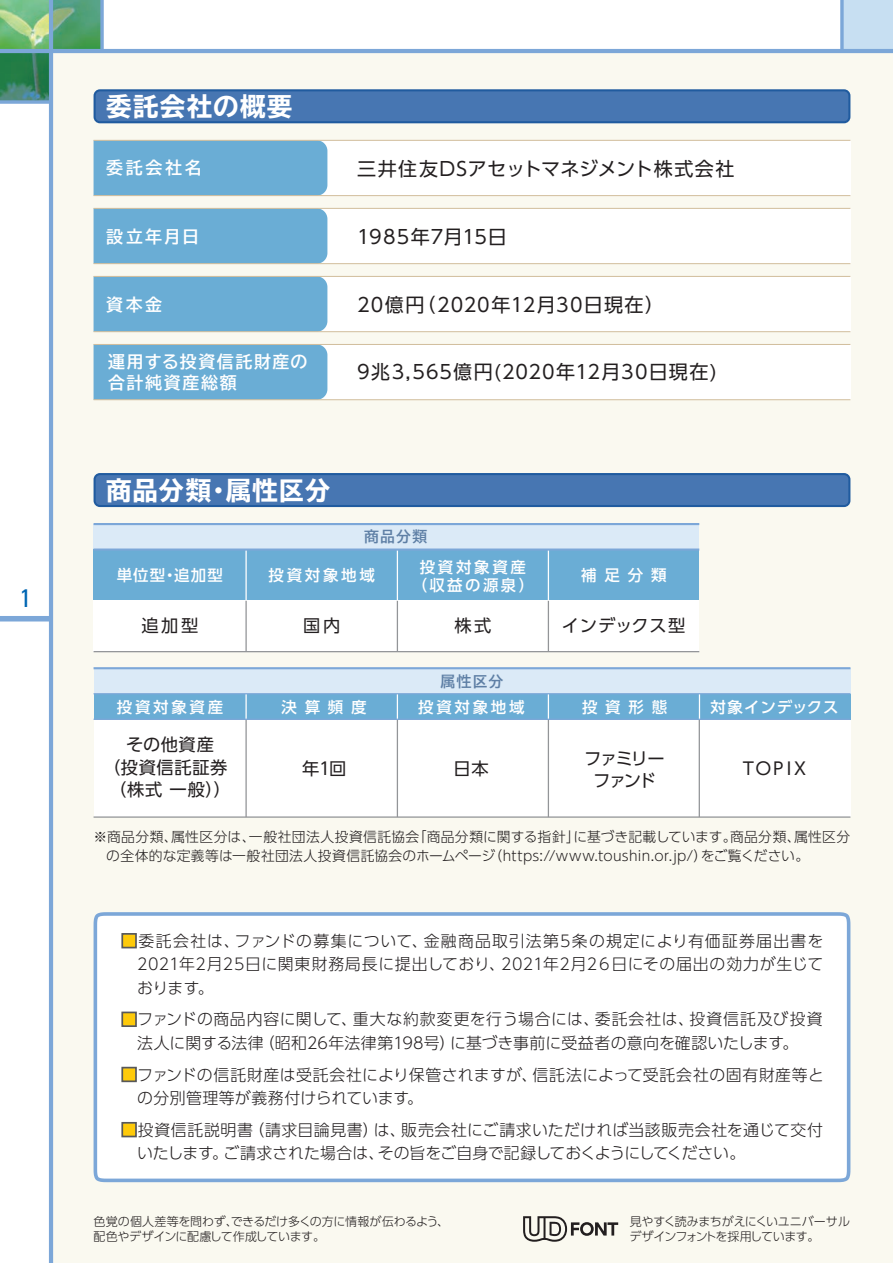
<style>
.page{position:relative;width:893px;height:1263px;background:#fff}
.page>*{position:absolute;margin:0;border:0;box-sizing:border-box;transform-origin:0 0}
.t1{font:700 expanded 25.5px "TBUD Go Std";letter-spacing:.045em;color:#fff}
.t2{font:condensed 25.5px "Univers";color:#0166b3}
.t3{font:19.05px "UD Shin Go Pro";letter-spacing:.055em;color:#231f20}
.t4{font:19.05px "UD Shin Go Pro";letter-spacing:.03em;color:#231f20}
.t5{font:19.05px "UD Shin Go Pro";letter-spacing:.035em;color:#231f20}
.t6{font:17.25px/22.5px "UD Shin Go Pro";letter-spacing:.03em;color:#231f20;text-align:center}
.t7{font:17.25px/22.5px "UD Shin Go Pro";letter-spacing:-.105em;color:#231f20;text-align:center}
.t8{font:700 16.95px/21.3px "TBUD Go Std";letter-spacing:.105em;color:#fff}
.t9{font:300 15.9px/23.4px "UD Shin Go Pro";letter-spacing:.02em;color:#231f20}
.t10{font:500 15.45px/18px "UD Shin Go Pro";letter-spacing:.175em;color:#fff;text-align:center}
.t11{font:500 15.45px "UD Shin Go Pro";letter-spacing:.045em;color:#fff}
.t12{font:700 14.85px "TBUD Go Std";letter-spacing:.075em;color:#5e7fa5}
.t13{font:300 13.8px/19.2px "UD Shin Go Pro";letter-spacing:.02em;color:#231f20}
.t14{font:300 12px/14.9px "UD Shin Go Pro";letter-spacing:-.025em;color:#231f20}
.s1{color:#feca0a}
</style>
<div class="page">
<img style="left:0;top:0;width:49px;height:49px">
<img style="left:0;top:53px;width:49px;height:47px">
<img style="left:53px;top:0;width:47px;height:49px">
<div style="left:842px;top:0;width:51px;height:51px;background:#c7dff2"></div>
<div style="left:0;top:616px;width:51px;height:5px;background:#7ca7d8"></div>
<div style="left:51px;top:51px;width:842px;height:1212px;background:#faf9f0"></div>
<hr style="left:49px;top:0;width:4px;height:1263px;background:#7ca7d8">
<hr style="left:0;top:49px;width:893px;height:4px;background:#7ca7d8">
<svg style="left:0;top:100px;width:49px;height:4px"></svg>
<svg style="left:100px;top:0;width:4px;height:49px"></svg>
<svg style="left:840px;top:0;width:4px;height:49px"></svg>
<div style="left:234px;top:208px;width:616px;height:56px;background:#fff"></div>
<div style="left:234px;top:276px;width:616px;height:56px;background:#fff"></div>
<div style="left:234px;top:344px;width:616px;height:56px;background:#fff"></div>
<div style="left:234px;top:140px;width:616px;height:56px;background:#fff"></div>
<div style="left:94px;top:141px;width:233px;height:54px;background:#6aadd5"></div>
<div style="left:94px;top:209px;width:233px;height:54px;background:#6aadd5"></div>
<div style="left:94px;top:277px;width:233px;height:54px;background:#6aadd5"></div>
<div style="left:94px;top:345px;width:233px;height:54px;background:#6aadd5"></div>
<hr style="left:94px;top:195px;width:756px;height:1px;background:#d1bd9b">
<hr style="left:94px;top:140px;width:756px;height:1px;background:#d1bd9b">
<hr style="left:94px;top:263px;width:756px;height:1px;background:#d1bd9b">
<hr style="left:94px;top:208px;width:756px;height:1px;background:#d1bd9b">
<hr style="left:94px;top:331px;width:756px;height:1px;background:#d1bd9b">
<hr style="left:94px;top:276px;width:756px;height:1px;background:#d1bd9b">
<hr style="left:94px;top:399px;width:756px;height:1px;background:#d1bd9b">
<hr style="left:94px;top:344px;width:756px;height:1px;background:#d1bd9b">
<svg style="left:94px;top:89px;width:756px;height:34px;background:#4474b0"></svg>
<svg style="left:94px;top:473px;width:756px;height:34px;background:#4272af"></svg>
<div style="left:94px;top:912px;width:756px;height:270px;background:#fff"></div>
<div style="left:121px;top:933px;width:16px;height:15px;border:2px solid #57585a"></div>
<div style="left:121px;top:1011px;width:16px;height:16px;border:2px solid #57585a"></div>
<div style="left:121px;top:1067px;width:16px;height:15px;border:2px solid #57585a"></div>
<div style="left:121px;top:1122px;width:16px;height:15px;border:2px solid #57585a"></div>
<svg style="left:523px;top:1216px;width:95px;height:26px"></svg>
<div style="left:94px;top:719px;width:756px;height:98px;background:#fff"></div>
<div style="left:94px;top:668px;width:756px;height:26px;background:#dbeaf7"></div>
<div style="left:94px;top:524px;width:605px;height:26px;background:#dbeaf7"></div>
<div style="left:94px;top:694px;width:756px;height:25px;background:#6aadd5"></div>
<hr style="left:245px;top:719px;width:2px;height:98px;background:#939598">
<hr style="left:245px;top:694px;width:2px;height:25px;background:#fff">
<hr style="left:397px;top:719px;width:1px;height:98px;background:#939598">
<svg style="left:397px;top:694px;width:1px;height:25px"></svg>
<svg style="left:548px;top:694px;width:1px;height:25px"></svg>
<hr style="left:548px;top:719px;width:1px;height:98px;background:#939598">
<hr style="left:699px;top:719px;width:1px;height:98px;background:#939598">
<svg style="left:699px;top:694px;width:1px;height:25px"></svg>
<div style="left:94px;top:550px;width:605px;height:51px;background:#6aadd5"></div>
<div style="left:94px;top:601px;width:605px;height:51px;background:#fff"></div>
<hr style="left:94px;top:651px;width:605px;height:1px;background:#939598">
<hr style="left:245px;top:601px;width:2px;height:51px;background:#939598">
<hr style="left:397px;top:601px;width:1px;height:51px;background:#939598">
<hr style="left:245px;top:549px;width:2px;height:52px;background:#fff">
<hr style="left:397px;top:549px;width:1px;height:52px;background:#fff">
<hr style="left:548px;top:601px;width:1px;height:51px;background:#939598">
<hr style="left:548px;top:549px;width:1px;height:52px;background:#fff">
<hr style="left:94px;top:523px;width:605px;height:2px;background:#7ca7d8">
<hr style="left:94px;top:693px;width:756px;height:1px;background:#7ca7d8">
<hr style="left:94px;top:548px;width:605px;height:3px;background:#7ca7d8">
<hr style="left:94px;top:719px;width:756px;height:1px;background:#7ca7d8">
<hr style="left:94px;top:667px;width:756px;height:2px;background:#7ca7d8">
<hr style="left:94px;top:816px;width:756px;height:2px;background:#939598">
<h1 class="t2" style="left:20px;top:582px;width:13px">1</h1>
<h1 class="t1" style="left:106px;top:92px;width:187px">委託会社の概要</h1>
<p class="t8" style="left:106px;top:158px;width:97px">委託会社名</p>
<p class="t8" style="left:106px;top:226px;width:94px">設立年月日</p>
<p class="t8" style="left:106px;top:294px;width:57px">資本金</p>
<p class="t8" style="left:108px;top:351px;width:201px">運用する投資信託財産の合計純資産総額</p>
<p class="t4" style="left:357px;top:153px;width:379px">三井住友DSアセットマネジメント株式会社</p>
<p class="t5" style="left:357px;top:221px;width:151px">1985年7月15日</p>
<p class="t3" style="left:357px;top:289px;width:309px">20億円（2020年12月30日現在）</p>
<p class="t3" style="left:357px;top:356px;width:361px">9兆3,565億円(2020年12月30日現在)</p>
<h1 class="t1" style="left:106px;top:476px;width:225px">商品分類・属性区分</h1>
<p class="t12" style="left:364px;top:525px;width:65px">商品分類</p>
<p class="t10" style="left:117px;top:566px;width:108px">単位型・追加型</p>
<p class="t6" style="left:141px;top:614px;width:58px">追加型</p>
<p class="t10" style="left:269px;top:566px;width:108px">投資対象地域</p>
<p class="t6" style="left:303px;top:614px;width:39px">国内</p>
<p class="t10" style="left:412px;top:557px;width:124px">投資対象資産（収益の源泉）</p>
<p class="t6" style="left:454px;top:614px;width:39px">株式</p>
<p class="t12" style="left:441px;top:669px;width:64px">属性区分</p>
<p class="t10" style="left:581px;top:566px;width:87px">補足分類</p>
<p class="t6" style="left:562px;top:614px;width:125px">インデックス型</p>
<p class="t10" style="left:418px;top:697px;width:108px">投資対象地域</p>
<p class="t10" style="left:582px;top:697px;width:87px">投資形態</p>
<p class="t7" style="left:584px;top:746px;width:82px">ファミリーファンド</p>
<p class="t10" style="left:117px;top:697px;width:108px">投資対象資産</p>
<p class="t10" style="left:282px;top:697px;width:87px">決算頻度</p>
<p class="t6" style="left:103px;top:733px;width:129px">その他資産<br>（投資信託証券（株式 一般））</p>
<p class="t6" style="left:302px;top:757px;width:46px">年1回</p>
<p class="t6" style="left:454px;top:757px;width:37px">日本</p>
<p class="t11" style="left:710px;top:694px;width:129px">対象インデックス</p>
<p class="t6" style="left:740px;top:757px;width:71px">ＴＯＰＩＸ</p>
<p class="t13" style="left:106px;top:827px;width:746px;text-indent:-13px">※商品分類、属性区分は、一般社団法人投資信託協会「商品分類に関する指針」に基づき記載しています。商品分類、属性区分の全体的な定義等は一般社団法人投資信託協会のホームページ（https://www.toushin.or.jp/）をご覧ください。</p>
<p class="t9" style="left:137px;top:928px;width:688px;text-align:justify;text-indent:-16px"><span class="s1">■</span>委託会社は、ファンドの募集について、金融商品取引法第5条の規定により有価証券届出書を2021年2月25日に関東財務局長に提出しており、2021年2月2６日にその届出の効力が生じております。</p>
<p class="t9" style="left:121px;top:1007px;width:703px;text-align:center"><span class="s1">■</span>ファンドの商品内容に関して、重大な約款変更を行う場合には、委託会社は、投資信託及び投資法人に関する法律（昭和26年法律第198号）に基づき事前に受益者の意向を確認いたします。</p>
<p class="t9" style="left:137px;top:1062px;width:688px;text-indent:-16px"><span class="s1">■</span>ファンドの信託財産は受託会社により保管されますが、信託法によって受託会社の固有財産等との分別管理等が義務付けられています。</p>
<p class="t9" style="left:137px;top:1117px;width:688px;text-indent:-16px"><span class="s1">■</span>投資信託説明書（請求目論見書）は、販売会社にご請求いただければ当該販売会社を通じて交付いたします。ご請求された場合は、その旨をご自身で記録しておくようにしてください。</p>
<p class="t14" style="left:93px;top:1213px;width:357px">色覚の個人差等を問わず、できるだけ多くの方に情報が伝わるよう、配色やデザインに配慮して作成しています。</p>
<p class="t14" style="left:629px;top:1213px;width:222px">見やすく読みまちがえにくいユニバーサルデザインフォントを採用しています。</p>
</div>
